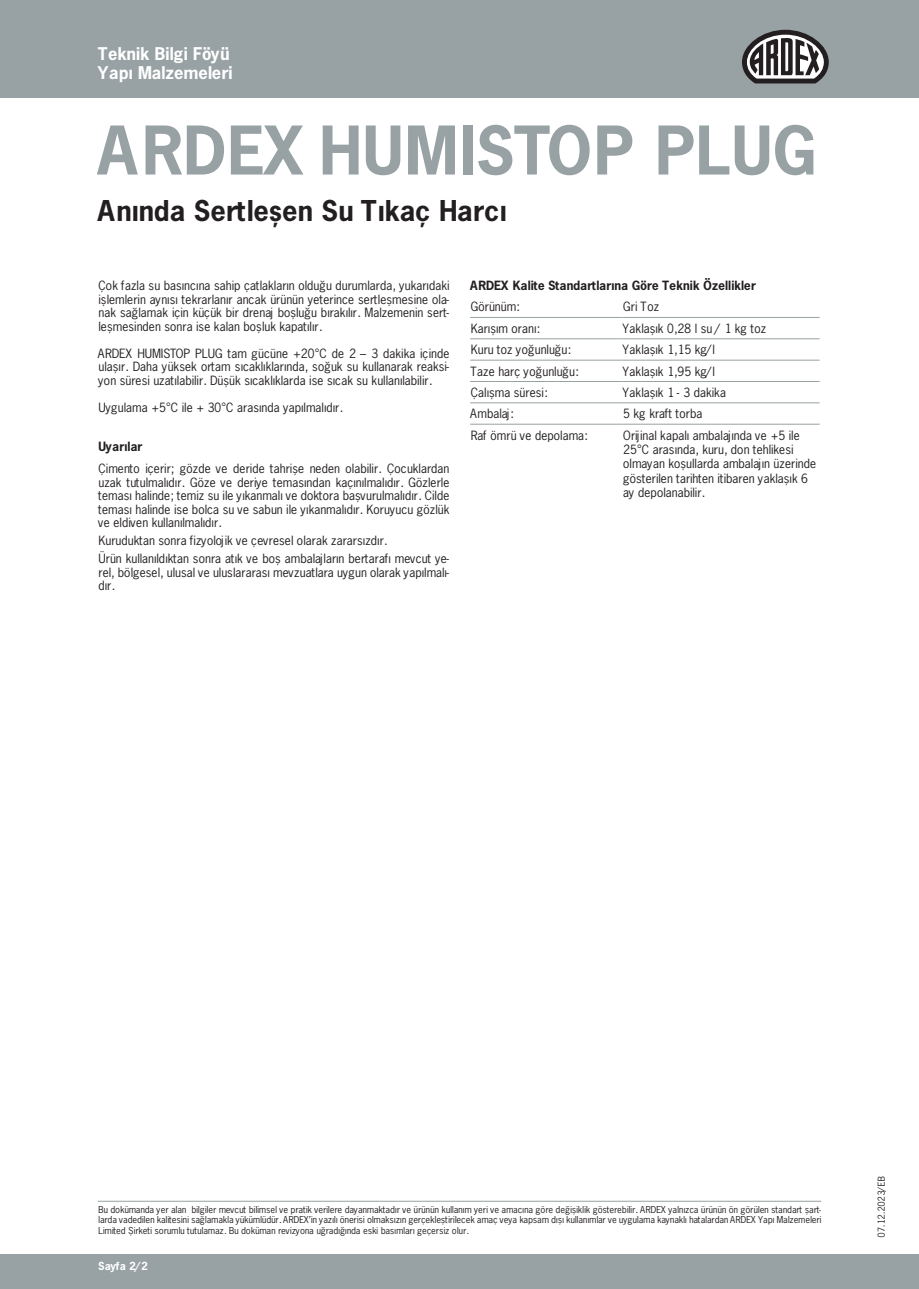
<style>
.page{position:relative;width:919px;height:1289px;background:#fff}
.page>*{position:absolute;margin:0;border:0;box-sizing:border-box;transform-origin:0 0}
.Titel{font:700 63px "News Gothic Std";letter-spacing:.015em;color:#98a1a4}
.Untertitel{font:700 27px "News Gothic Std";letter-spacing:.005em;color:#231f20}
.t1{font:700 16.5px/19.5px "News Gothic Std";color:#fff}
.Fliesstext{font:12px/13.5px "News Gothic Std";color:#231f20;text-align:justify}
.Fliesstext-2{font:700 12px "News Gothic Std";color:#231f20}
.t2{font:700 10.5px "News Gothic Std";color:#fff}
.Norm{font:9px/10.5px "News Gothic Std";color:#231f20;text-align:justify}
</style>
<div class="page">
<div style="left:0;top:0;width:918px;height:98px;background:#98a1a4"></div>
<div style="left:0;top:1254px;width:918px;height:34px;background:#98a1a4"></div>
<svg style="left:742px;top:30px;width:86px;height:53px"></svg>
<hr style="left:470px;top:317px;width:152px;height:1px;background:#98a1a4">
<hr style="left:622px;top:317px;width:197px;height:1px;background:#98a1a4">
<hr style="left:470px;top:338px;width:152px;height:1px;background:#98a1a4">
<hr style="left:622px;top:338px;width:197px;height:1px;background:#98a1a4">
<hr style="left:470px;top:360px;width:152px;height:1px;background:#98a1a4">
<hr style="left:622px;top:360px;width:197px;height:1px;background:#98a1a4">
<hr style="left:470px;top:381px;width:152px;height:1px;background:#98a1a4">
<hr style="left:622px;top:381px;width:197px;height:1px;background:#98a1a4">
<hr style="left:470px;top:402px;width:152px;height:1px;background:#98a1a4">
<hr style="left:622px;top:402px;width:197px;height:1px;background:#98a1a4">
<hr style="left:470px;top:424px;width:152px;height:1px;background:#98a1a4">
<hr style="left:622px;top:424px;width:197px;height:1px;background:#98a1a4">
<hr style="left:98px;top:1200px;width:723px;height:1px;background:#98a1a4">
<h3 class="t1" style="left:98px;top:43px;width:135px">Teknik Bilgi Föyü<br>Yapı Malzemeleri</h3>
<p class="Titel" style="left:98px;top:109px;width:717px">ARDEX HUMISTOP PLUG</p>
<p class="Untertitel" style="left:98px;top:193px;width:409px">Anında Sertleşen Su Tıkaç Harcı</p>
<p class="Fliesstext" style="left:98px;top:279px;width:352px">Çok fazla su basıncına sahip çatlakların olduğu durumlarda, yukarıdaki işlemlerin aynısı tekrarlanır ancak ürünün yeterince sertleşmesine ola&shy;nak sağlamak için küçük bir drenaj boşluğu bırakılır. Malzemenin sert&shy;leşmesinden sonra ise kalan boşluk kapatılır.</p>
<p class="Fliesstext" style="left:98px;top:346px;width:352px">ARDEX HUMISTOP PLUG tam gücüne +20°C de 2 – 3 dakika içinde ulaşır. Daha yüksek ortam sıcaklıklarında, soğuk su kullanarak reaksi&shy;yon süresi uzatılabilir. Düşük sıcaklıklarda ise sıcak su kullanılabilir.</p>
<p class="Fliesstext" style="left:98px;top:400px;width:246px">Uygulama +5°C ile + 30°C arasında yapılmalıdır.</p>
<p class="Fliesstext-2" style="left:98px;top:439px;width:46px">Uyarılar</p>
<p class="Fliesstext" style="left:98px;top:462px;width:352px">Çimento içerir; gözde ve deride tahrişe neden olabilir. Çocuklardan uzak tutulmalıdır. Göze ve deriye temasından kaçınılmalıdır. Gözlerle teması halinde; temiz su ile yıkanmalı ve doktora başvurulmalıdır. Cilde teması halinde ise bolca su ve sabun ile yıkanmalıdır. Koruyucu gözlük ve eldiven kullanılmalıdır.</p>
<p class="Fliesstext" style="left:98px;top:534px;width:290px">Kuruduktan sonra fizyolojik ve çevresel olarak zararsızdır.</p>
<p class="Fliesstext" style="left:98px;top:551px;width:352px">Ürün kullanıldıktan sonra atık ve boş ambalajların bertarafı mevcut ye&shy;rel, bölgesel, ulusal ve uluslararası mevzuatlara uygun olarak yapılmalı&shy;dır.</p>
<p class="Fliesstext-2" style="left:470px;top:277px;width:287px">ARDEX Kalite Standartlarına Göre Teknik Özellikler</p>
<p class="Fliesstext" style="left:470px;top:300px;width:50px">Görünüm:</p>
<p class="Fliesstext" style="left:622px;top:300px;width:38px">Gri Toz</p>
<p class="Fliesstext" style="left:470px;top:321px;width:71px">Karışım oranı:</p>
<p class="Fliesstext" style="left:622px;top:321px;width:145px">Yaklaşık 0,28 l su / 1 kg toz</p>
<p class="Fliesstext" style="left:470px;top:343px;width:102px">Kuru toz yoğunluğu:</p>
<p class="Fliesstext" style="left:622px;top:343px;width:93px">Yaklaşık 1,15 kg/l</p>
<p class="Fliesstext" style="left:470px;top:364px;width:109px">Taze harç yoğunluğu:</p>
<p class="Fliesstext" style="left:622px;top:364px;width:93px">Yaklaşık 1,95 kg/l</p>
<p class="Fliesstext" style="left:470px;top:385px;width:78px">Çalışma süresi:</p>
<p class="Fliesstext" style="left:622px;top:385px;width:104px">Yaklaşık 1 - 3 dakika</p>
<p class="Fliesstext" style="left:470px;top:407px;width:44px">Ambalaj:</p>
<p class="Fliesstext" style="left:622px;top:407px;width:81px">5 kg kraft torba</p>
<p class="Fliesstext" style="left:470px;top:428px;width:118px">Raf ömrü ve depolama:</p>
<p class="Fliesstext" style="left:622px;top:427px;width:194px;line-height:14.4px;text-align:left">Orijinal kapalı ambalajında ve +5 ile 25°C arasında, kuru, don tehlikesi olmayan koşullarda ambalajın üzerinde gösterilen tarihten itibaren yaklaşık 6 ay depolanabilir.</p>
<p class="Norm" style="left:98px;top:1203px;width:724px">Bu dokümanda yer alan bilgiler mevcut bilimsel ve pratik verilere dayanmaktadır ve ürünün kullanım yeri ve amacına göre değişiklik gösterebilir. ARDEX yalnızca ürünün ön görülen standart şart&shy;larda vadedilen kalitesini sağlamakla yükümlüdür. ARDEX’in yazılı önerisi olmaksızın gerçekleştirilecek amaç veya kapsam dışı kullanımlar ve uygulama kaynaklı hatalardan ARDEX Yapı Malzemeleri Limited Şirketi sorumlu tutulamaz. Bu doküman revizyona uğradığında eski basımları geçersiz olur.</p>
<p class="t2" style="left:98px;top:1258px;width:51px">Sayfa 2/2</p>
<p class="Norm" style="left:876px;top:1237px;width:63px;rotate:-90deg">07.12.2023/EB</p>
</div>
